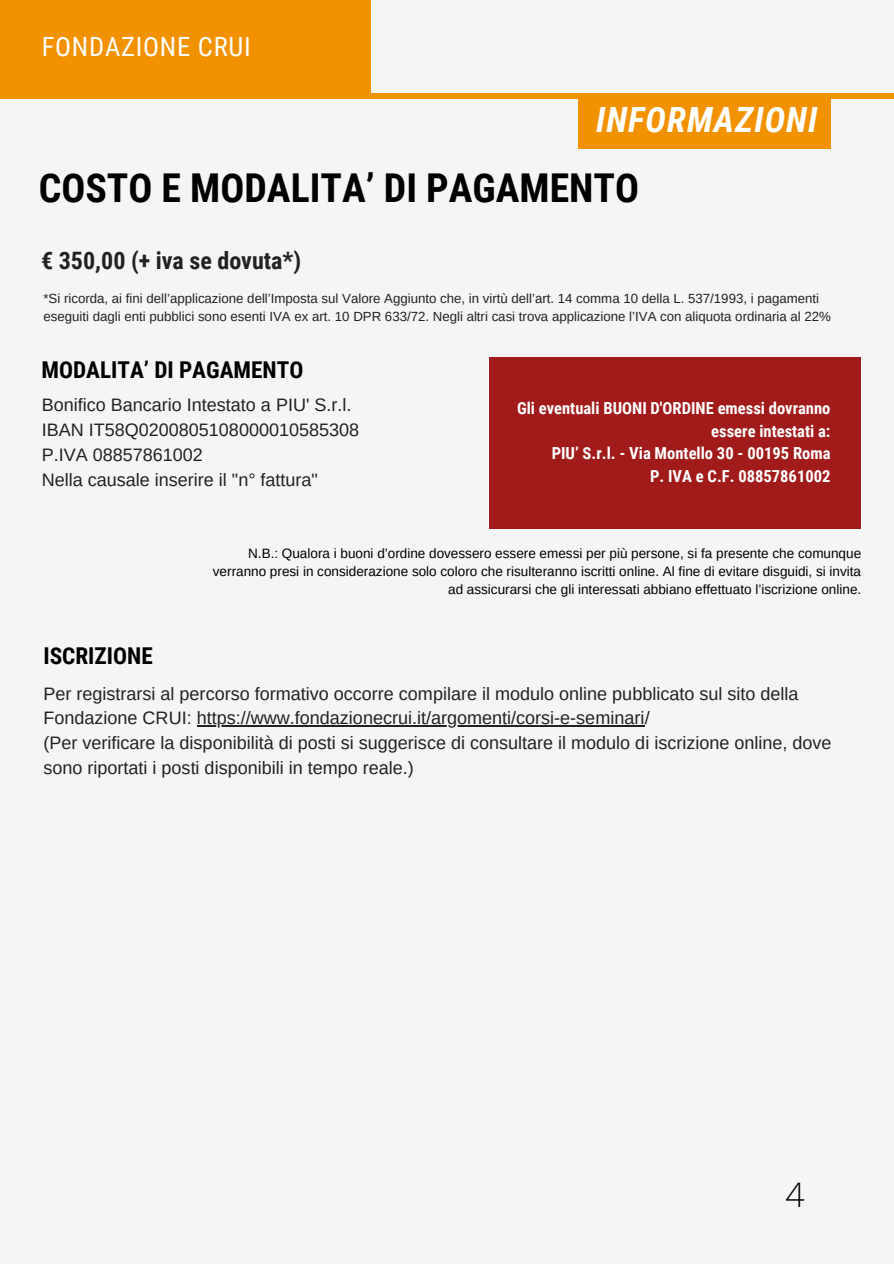
<style>
.page{position:relative;width:894px;height:1264px;background:#fff}
.page>*{position:absolute;margin:0;border:0;box-sizing:border-box;transform-origin:0 0}
.t1{font:700 39.75px "Roboto Condensed";color:#000}
.t2{font:italic 700 34.8px "Roboto Condensed";letter-spacing:.03em;color:#fff}
.t3{font:300 33.9px "Open Sans";color:#000}
.t4{font:26.55px "Roboto Condensed";letter-spacing:.03em;color:#fff}
.t5{font:700 24px "Roboto Condensed";color:#222}
.t6{font:700 23.25px "Roboto Condensed";color:#000}
.t7{font:18px/24.8px "Arimo";color:#222}
.t8{font:700 16.5px/22.5px "Roboto Condensed";color:#fff;text-align:right}
.t9{font:13.5px/18px "Arimo";color:#000;text-align:right}
.t10{font:13.2px/18px "Arimo";color:#222}
</style>
<div class="page">
<div style="left:0;top:0;width:893px;height:1263px;background:#f5f5f5"></div>
<div style="left:578px;top:93px;width:252px;height:56px;background:#f29200"></div>
<div style="left:0;top:0;width:370px;height:98px;background:#f29200"></div>
<div style="left:0;top:93px;width:893px;height:5px;background:#f29200"></div>
<div style="left:489px;top:357px;width:371px;height:171px;background:#a21b1b"></div>
<hr style="left:197px;top:725px;width:447px;height:1px;background:#222">
<h3 class="t4" style="left:42px;top:31px;width:211px">FONDAZIONE CRUI</h3>
<h2 class="t2" style="left:596px;top:99px;width:223px">INFORMAZIONI</h2>
<h1 class="t1" style="left:39px;top:165px;width:601px">COSTO E MODALITA’ DI PAGAMENTO</h1>
<h3 class="t5" style="left:41px;top:247px;width:261px">€ 350,00 (+ iva se dovuta*)</h3>
<p class="t10" style="left:43px;top:289px;width:788px">*Si ricorda, ai fini dell’applicazione dell’Imposta sul Valore Aggiunto che, in virtù dell’art. 14 comma 10 della L. 537/1993, i pagamenti eseguiti dagli enti pubblici sono esenti IVA ex art. 10 DPR 633/72. Negli altri casi trova applicazione l’IVA con aliquota ordinaria al 22%</p>
<p class="t6" style="left:41px;top:357px;width:263px">MODALITA’ DI PAGAMENTO</p>
<p class="t7" style="left:42px;top:393px;width:319px">Bonifico Bancario Intestato a PIU' S.r.l.<br>IBAN IT58Q0200805108000010585308<br>P.IVA 08857861002<br>Nella causale inserire il "n° fattura"</p>
<p class="t8" style="left:517px;top:397px;width:315px">Gli eventuali BUONI D'ORDINE emessi dovranno essere intestati a:<br>PIU’ S.r.l. - Via Montello 30 - 00195 Roma<br>P. IVA e C.F. 08857861002</p>
<p class="t6" style="left:43px;top:643px;width:111px">ISCRIZIONE</p>
<p class="t9" style="left:213px;top:544px;width:649px">N.B.: Qualora i buoni d’ordine dovessero essere emessi per più persone, si fa presente che comunque verranno presi in considerazione solo coloro che risulteranno iscritti online. Al fine di evitare disguidi, si invita ad assicurarsi che gli interessati abbiano effettuato l’iscrizione online.</p>
<p class="t7" style="left:43px;top:681px;width:789px">Per registrarsi al percorso formativo occorre compilare il modulo online pubblicato sul sito della Fondazione CRUI: https://www.fondazionecrui.it/argomenti/corsi-e-seminari/<br>(Per verificare la disponibilità di posti si suggerisce di consultare il modulo di iscrizione online, dove sono riportati i posti disponibili in tempo reale.)</p>
<h3 class="t3" style="left:785px;top:1170px;width:21px">4</h3>
</div>
